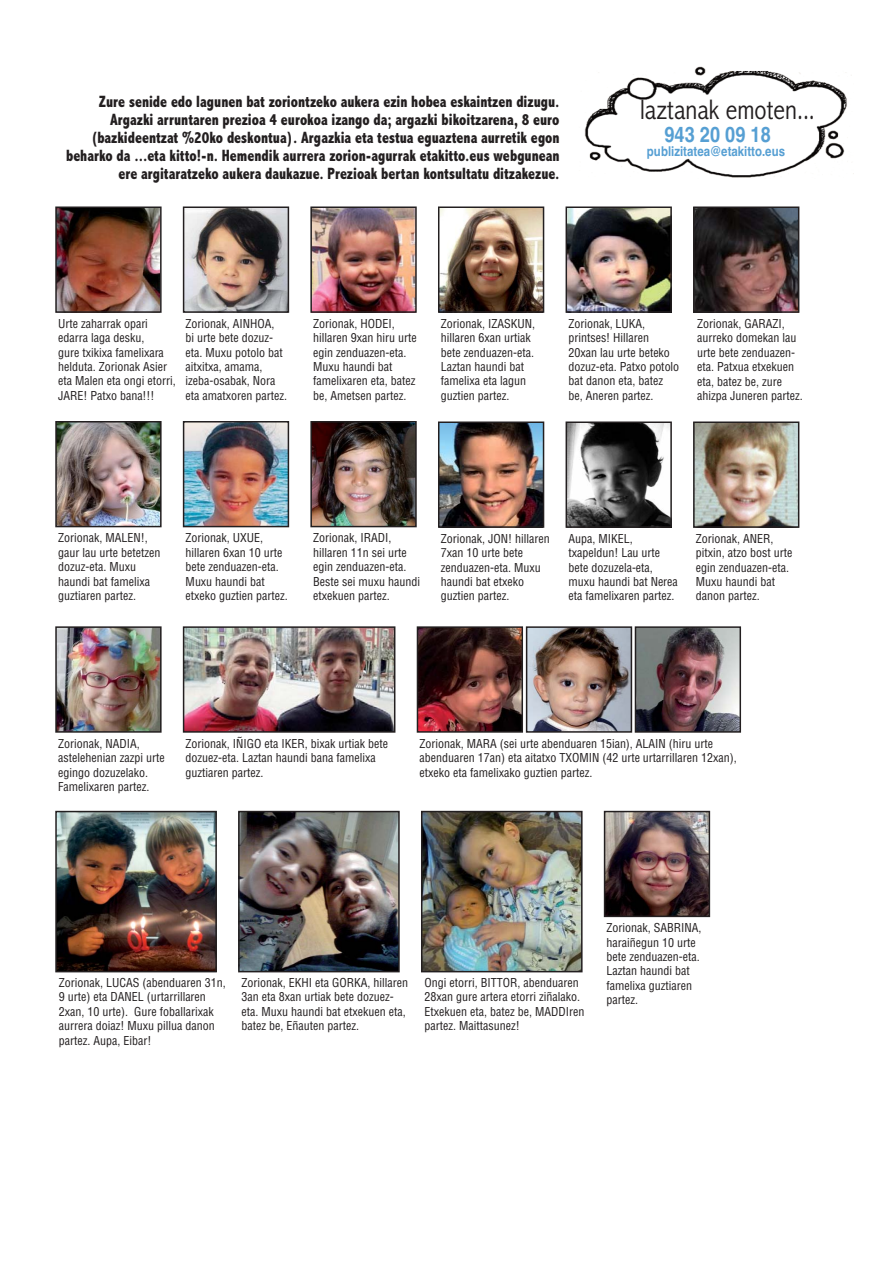
<style>
.page{position:relative;width:893px;height:1263px;background:#fff}
.page>*{position:absolute;margin:0;border:0;box-sizing:border-box;transform-origin:0 0}
.t1{font:300 condensed 28.5px "Abadi";color:#231f20}
.t2{font:700 21.45px "Helvetica";color:#569fd3;scale:.85 1}
.t3{font:800 condensed 16.5px/18px "Abadi";color:#231f20;text-align:right;scale:.9 1}
.t4{font:700 13.5px "Helvetica";color:#569fd3;scale:.85 1}
.t5{font:condensed 12px/14.4px "Helvetica";color:#231f20}
</style>
<div class="page">
<img style="left:696px;top:209px;width:100px;height:101px">
<div style="left:693px;top:206px;width:106px;height:107px;border:2px solid #231f20"></div>
<img style="left:584px;top:66px;width:270px;height:112px">
<img style="left:420px;top:629px;width:100px;height:101px">
<div style="left:417px;top:626px;width:106px;height:107px;border:2px solid #231f20"></div>
<img style="left:529px;top:629px;width:100px;height:101px">
<div style="left:526px;top:626px;width:106px;height:107px;border:2px solid #231f20"></div>
<img style="left:638px;top:629px;width:100px;height:101px">
<div style="left:635px;top:626px;width:106px;height:107px;border:2px solid #231f20"></div>
<img style="left:186px;top:629px;width:206px;height:101px">
<div style="left:183px;top:626px;width:212px;height:107px;border:2px solid #231f20"></div>
<img style="left:569px;top:424px;width:100px;height:101px">
<div style="left:566px;top:421px;width:106px;height:107px;border:2px solid #231f20"></div>
<img style="left:186px;top:209px;width:100px;height:101px">
<div style="left:183px;top:206px;width:106px;height:107px;border:2px solid #231f20"></div>
<img style="left:569px;top:209px;width:100px;height:101px">
<div style="left:566px;top:206px;width:106px;height:107px;border:2px solid #231f20"></div>
<img style="left:58px;top:424px;width:101px;height:100px">
<div style="left:55px;top:421px;width:107px;height:106px;border:2px solid #231f20"></div>
<img style="left:313px;top:209px;width:101px;height:101px">
<div style="left:310px;top:206px;width:107px;height:107px;border:2px solid #231f20"></div>
<img style="left:58px;top:814px;width:156px;height:155px">
<div style="left:55px;top:811px;width:162px;height:161px;border:2px solid #231f20"></div>
<img style="left:186px;top:424px;width:100px;height:100px">
<div style="left:183px;top:421px;width:106px;height:106px;border:2px solid #231f20"></div>
<img style="left:58px;top:209px;width:101px;height:101px">
<div style="left:55px;top:206px;width:107px;height:107px;border:2px solid #231f20"></div>
<img style="left:313px;top:424px;width:101px;height:100px">
<div style="left:310px;top:421px;width:107px;height:106px;border:2px solid #231f20"></div>
<img style="left:241px;top:814px;width:156px;height:155px">
<div style="left:238px;top:811px;width:162px;height:161px;border:2px solid #231f20"></div>
<img style="left:441px;top:424px;width:100px;height:101px">
<div style="left:438px;top:421px;width:106px;height:107px;border:2px solid #231f20"></div>
<img style="left:58px;top:629px;width:101px;height:101px">
<div style="left:55px;top:626px;width:107px;height:107px;border:2px solid #231f20"></div>
<img style="left:696px;top:424px;width:100px;height:101px">
<div style="left:693px;top:421px;width:106px;height:107px;border:2px solid #231f20"></div>
<img style="left:424px;top:814px;width:156px;height:155px">
<div style="left:421px;top:811px;width:162px;height:161px;border:2px solid #231f20"></div>
<img style="left:441px;top:209px;width:100px;height:101px">
<div style="left:438px;top:206px;width:106px;height:107px;border:2px solid #231f20"></div>
<img style="left:607px;top:814px;width:100px;height:100px">
<div style="left:604px;top:811px;width:106px;height:106px;border:2px solid #231f20"></div>
<p class="t3" style="left:66px;top:94px;width:550px">Zure senide edo lagunen bat zoriontzeko aukera ezin hobea eskaintzen dizugu.<br>Argazki arruntaren prezioa 4 eurokoa izango da; argazki bikoitzarena, 8 euro (bazkideentzat %20ko deskontua). Argazkia eta testua eguaztena aurretik egon beharko da ...eta kitto!-n. Hemendik aurrera zorion-agurrak etakitto.eus webgunean ere argitaratzeko aukera daukazue. Prezioak bertan kontsultatu ditzakezue.</p>
<h1 class="t1" style="left:640px;top:93px;width:176px">laztanak emoten...</h1>
<h2 class="t2" style="left:664px;top:127px;width:127px">943 20 09 18</h2>
<p class="t4" style="left:647px;top:147px;width:164px">publizitatea@etakitto.eus</p>
<p class="t5" style="left:58px;top:317px;width:119px">Urte zaharrak opari edarra laga desku,<br>gure txikixa famelixara helduta. Zorionak Asier eta Malen eta ongi etorri,<br>JARE! Patxo bana!!!</p>
<p class="t5" style="left:441px;top:317px;width:96px">Zorionak, IZASKUN, hillaren 6xan urtiak bete zenduazen-eta.<br>Laztan haundi bat famelixa eta lagun guztien partez.</p>
<p class="t5" style="left:186px;top:317px;width:103px">Zorionak, AINHOA,<br>bi urte bete dozuz&shy;eta. Muxu potolo bat aitxitxa, amama, izeba-osabak, Nora eta amatxoren partez.</p>
<p class="t5" style="left:568px;top:317px;width:112px">Zorionak, LUKA, printses! Hillaren<br>20xan lau urte beteko dozuz-eta. Patxo potolo bat danon eta, batez be, Aneren partez.</p>
<p class="t5" style="left:313px;top:317px;width:105px">Zorionak, HODEI, hillaren 9xan hiru urte egin zenduazen-eta.<br>Muxu haundi bat famelixaren eta, batez be, Ametsen partez.</p>
<p class="t5" style="left:697px;top:317px;width:107px">Zorionak, GARAZI, aurreko domekan lau urte bete zenduazen&shy;eta. Patxua etxekuen eta, batez be, zure ahizpa Juneren partez.</p>
<p class="t5" style="left:58px;top:532px;width:104px">Zorionak, MALEN!, gaur lau urte betetzen dozuz-eta. Muxu haundi bat famelixa guztiaren partez.</p>
<p class="t5" style="left:186px;top:532px;width:104px">Zorionak, UXUE, hillaren 6xan 10 urte bete zenduazen-eta.<br>Muxu haundi bat etxeko guztien partez.</p>
<p class="t5" style="left:313px;top:532px;width:108px">Zorionak, IRADI, hillaren 11n sei urte egin zenduazen-eta.<br>Beste sei muxu haundi etxekuen partez.</p>
<p class="t5" style="left:441px;top:532px;width:110px">Zorionak, JON! hillaren<br>7xan 10 urte bete zenduazen-eta. Muxu haundi bat etxeko guztien partez.</p>
<p class="t5" style="left:568px;top:532px;width:111px">Aupa, MIKEL, txapeldun! Lau urte bete dozuzela-eta, muxu haundi bat Nerea eta famelixaren partez.</p>
<p class="t5" style="left:696px;top:532px;width:98px">Zorionak, ANER, pitxin, atzo bost urte egin zenduazen-eta.<br>Muxu haundi bat danon partez.</p>
<p class="t5" style="left:58px;top:737px;width:108px">Zorionak, NADIA, astelehenian zazpi urte egingo dozuzelako.<br>Famelixaren partez.</p>
<p class="t5" style="left:186px;top:737px;width:204px">Zorionak, IÑIGO eta IKER, bixak urtiak bete dozuez-eta. Laztan haundi bana famelixa guztiaren partez.</p>
<p class="t5" style="left:420px;top:737px;width:319px">Zorionak, MARA (sei urte abenduaren 15ian), ALAIN (hiru urte abenduaren 17an) eta aitatxo TXOMIN (42 urte urtarrillaren 12xan), etxeko eta famelixako guztien partez.</p>
<p class="t5" style="left:59px;top:976px;width:168px">Zorionak, LUCAS (abenduaren 31n,<br>9 urte) eta DANEL (urtarrillaren<br>2xan, 10 urte). Gure foballarixak aurrera doiaz! Muxu pillua danon partez. Aupa, Eibar!</p>
<p class="t5" style="left:242px;top:976px;width:168px">Zorionak, EKHI eta GORKA, hillaren<br>3an eta 8xan urtiak bete dozuez&shy;eta. Muxu haundi bat etxekuen eta, batez be, Eñauten partez.</p>
<p class="t5" style="left:424px;top:976px;width:161px">Ongi etorri, BITTOR, abenduaren<br>28xan gure artera etorri ziñalako.<br>Etxekuen eta, batez be, MADDIren partez. Maittasunez!</p>
<p class="t5" style="left:607px;top:921px;width:96px">Zorionak, SABRINA, haraiñegun 10 urte bete zenduazen-eta.<br>Laztan haundi bat famelixa guztiaren partez.</p>
</div>
